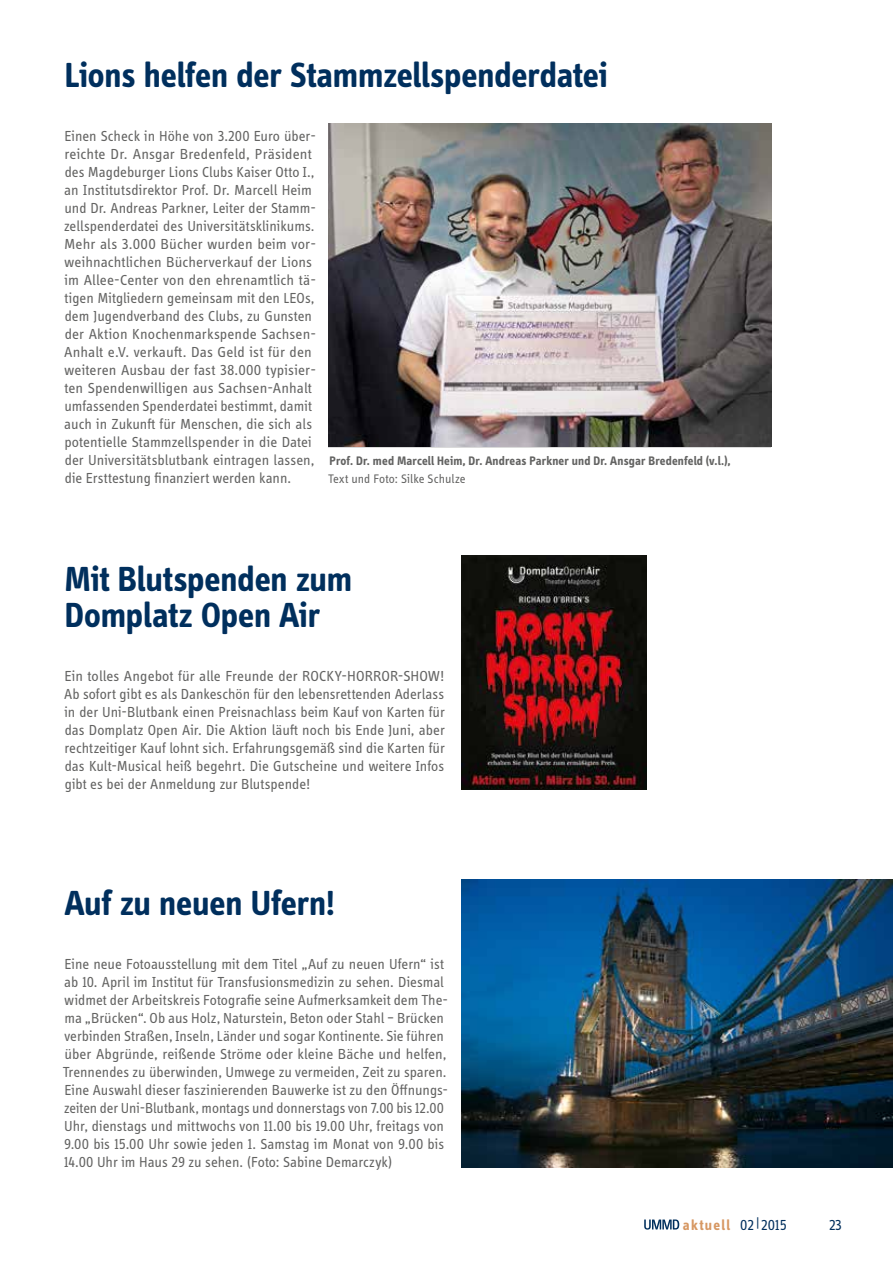
<style>
.page{position:relative;width:893px;height:1263px;background:#fff}
.page>*{position:absolute;margin:0;border:0;box-sizing:border-box;transform-origin:0 0}
.t1{font:700 36px/36px "Info Display OT";letter-spacing:-.005em;color:#002f5d}
.t2{font:15px/18px "Info Display OT";color:#636362}
.t3{font:700 15px "Info Display OT";letter-spacing:.09em;color:#d79863}
.t4{font:15px "Info Display OT";color:#002f5d}
.t5{font:700 12.75px "Info Display OT";letter-spacing:.015em;color:#636362}
.t6{font:12.75px "Info Display OT";letter-spacing:.005em;color:#636362}
.s1{font-weight:400;color:#002f5d}
</style>
<div class="page">
<img style="left:329px;top:123px;width:442px;height:324px">
<img style="left:461px;top:879px;width:432px;height:288px">
<img style="left:461px;top:555px;width:185px;height:234px">
<svg style="left:644px;top:1219px;width:35px;height:10px"></svg>
<h1 class="t1" style="left:65px;top:57px;width:544px">Lions helfen der Stammzellspenderdatei</h1>
<p class="t2" style="left:64px;top:127px;width:253px">Einen Scheck in Höhe von 3.200 Euro über&shy;reichte Dr. Ansgar Bredenfeld, Präsident des Magdeburger Lions Clubs Kaiser Otto I., an Institutsdirektor Prof. Dr. Marcell Heim und Dr. Andreas Parkner, Leiter der Stamm&shy;zellspenderdatei des Universitätsklinikums.<br>Mehr als 3.000 Bücher wurden beim vor&shy;weihnachtlichen Bücherverkauf der Lions im Allee-Center von den ehrenamtlich tä&shy;tigen Mitgliedern gemeinsam mit den LEOs, dem Jugendverband des Clubs, zu Gunsten der Aktion Knochenmarkspende Sachsen-Anhalt e.V. verkauft. Das Geld ist für den weiteren Ausbau der fast 38.000 typisier&shy;ten Spendenwilligen aus Sachsen-Anhalt umfassenden Spenderdatei bestimmt, damit auch in Zukunft für Menschen, die sich als potentielle Stammzellspender in die Datei der Universitätsblutbank eintragen lassen, die Ersttestung finanziert werden kann.</p>
<p class="t5" style="left:330px;top:453px;width:403px">Prof. Dr. med Marcell Heim, Dr. Andreas Parkner und Dr. Ansgar Bredenfeld (v.l.),</p>
<p class="t6" style="left:328px;top:471px;width:139px">Text und Foto: Silke Schulze</p>
<h1 class="t1" style="left:64px;top:561px;width:289px">Mit Blutspenden zum<br>Domplatz Open Air</h1>
<p class="t2" style="left:64px;top:667px;width:382px;text-align:justify">Ein tolles Angebot für alle Freunde der ROCKY-HORROR-SHOW!<br>Ab sofort gibt es als Dankeschön für den lebensrettenden Aderlass in der Uni-Blutbank einen Preisnachlass beim Kauf von Karten für das Domplatz Open Air. Die Aktion läuft noch bis Ende Juni, aber rechtzeitiger Kauf lohnt sich. Erfahrungsgemäß sind die Karten für das Kult-Musical heiß begehrt. Die Gutscheine und weitere Infos gibt es bei der Anmeldung zur Blutspende!</p>
<h1 class="t1" style="left:65px;top:885px;width:271px">Auf zu neuen Ufern!</h1>
<p class="t2" style="left:63px;top:955px;width:387px">Eine neue Fotoausstellung mit dem Titel „Auf zu neuen Ufern“ ist ab 10. April im Institut für Transfusionsmedizin zu sehen. Diesmal widmet der Arbeitskreis Fotografie seine Aufmerksamkeit dem The&shy;ma „Brücken“. Ob aus Holz, Naturstein, Beton oder Stahl – Brücken verbinden Straßen, Inseln, Länder und sogar Kontinente. Sie führen über Abgründe, reißende Ströme oder kleine Bäche und helfen, Trennendes zu überwinden, Umwege zu vermeiden, Zeit zu sparen.<br>Eine Auswahl dieser faszinierenden Bauwerke ist zu den Öffnungs&shy;zeiten der Uni-Blutbank, montags und donnerstags von 7.00 bis 12.00<br>Uhr, dienstags und mittwochs von 11.00 bis 19.00 Uhr, freitags von 9.00 bis 15.00 Uhr sowie jeden 1. Samstag im Monat von 9.00 bis 14.00 Uhr im Haus 29 zu sehen. (Foto: Sabine Demarczyk)</p>
<p class="t3" style="left:683px;top:1215px;width:105px">aktuell <span class="s1">02|2015</span></p>
<p class="t4" style="left:829px;top:1216px;width:14px">23</p>
</div>
